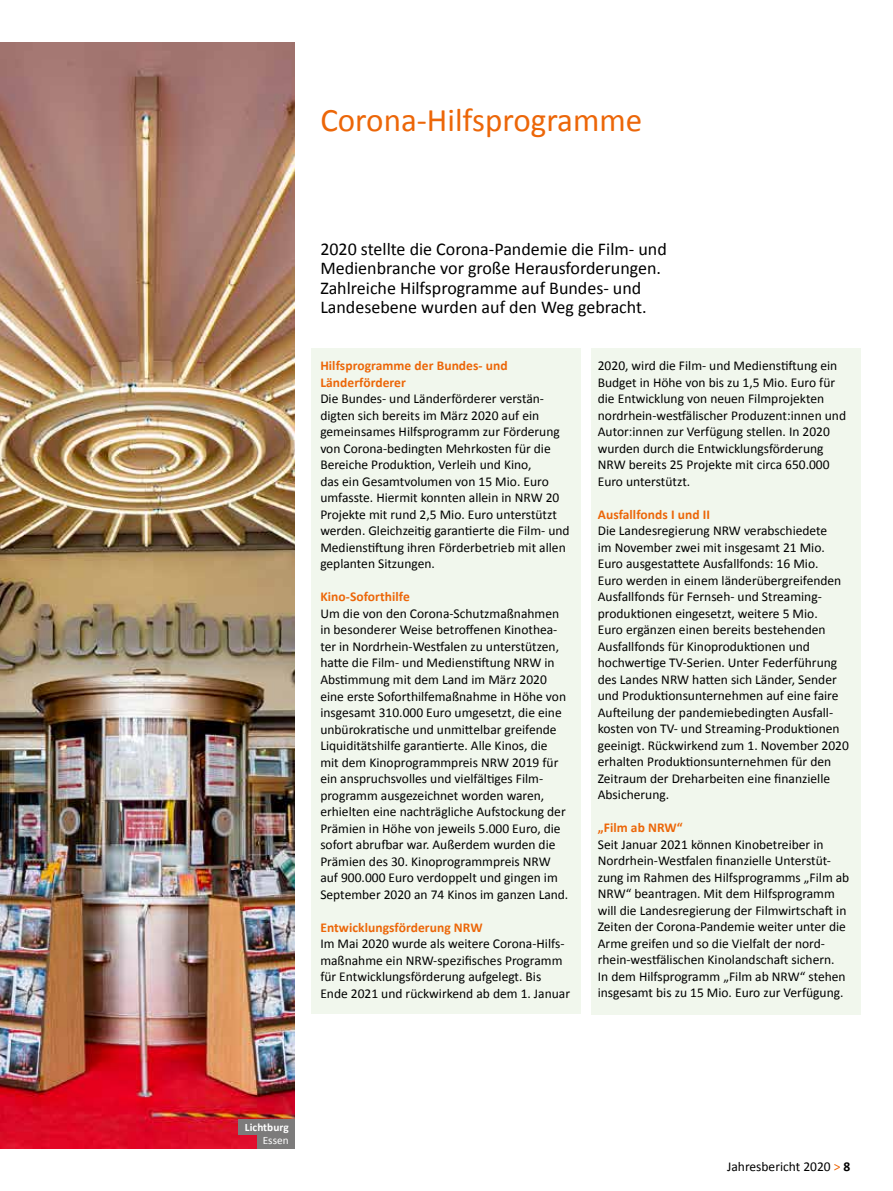
<style>
.page{position:relative;width:893px;height:1191px;background:#fff}
.page>*{position:absolute;margin:0;border:0;box-sizing:border-box;transform-origin:0 0}
.t1{font:33px "Calibri";color:#ec6608}
.t2{font:18px/19.5px "Calibri";color:#000}
.t3{font:13.5px/16.5px "Calibri";color:#000}
.t4{font:700 13.5px/16.5px "Calibri";letter-spacing:.005em;color:#ec6608}
.t5{font:700 11.25px "Calibri";letter-spacing:.005em;color:#fff}
.t6{font:11.25px "Calibri";letter-spacing:.005em;color:#fff}
.s1{color:#ec6608}
.s2{font-weight:700}
</style>
<div class="page">
<div style="left:311px;top:348px;width:270px;height:665px;background:#f1f7ed"></div>
<div style="left:591px;top:348px;width:270px;height:666px;background:#f1f7ed"></div>
<img style="left:0;top:43px;width:295px;height:1105px">
<div style="left:238px;top:1119px;width:57px;height:15px;background:#7c7b7b"></div>
<div style="left:257px;top:1132px;width:38px;height:16px;background:#7c7b7b"></div>
<h1 class="t1" style="left:320px;top:99px;width:323px">Corona-Hilfsprogramme</h1>
<h2 class="t2" style="left:320px;top:239px;width:348px">2020 stellte die Corona-Pandemie die Film- und Medienbranche vor große Herausforderungen.<br>Zahlreiche Hilfsprogramme auf Bundes- und Landesebene wurden auf den Weg gebracht.</h2>
<p class="t4" style="left:320px;top:358px;width:189px">Hilfsprogramme der Bundes- und<br>Länderförderer</p>
<p class="t3" style="left:320px;top:391px;width:251px">Die Bundes- und Länderförderer verstän&shy;digten sich bereits im März 2020 auf ein gemeinsames Hilfsprogramm zur Förderung von Corona-bedingten Mehrkosten für die Bereiche Produktion, Verleih und Kino,<br>das ein Gesamtvolumen von 15 Mio. Euro umfasste. Hiermit konnten allein in NRW 20<br>Projekte mit rund 2,5 Mio. Euro unterstützt werden. Gleichzeitig garantierte die Film- und Medienstiftung ihren Förderbetrieb mit allen geplanten Sitzungen.</p>
<p class="t4" style="left:320px;top:589px;width:91px">Kino-Soforthilfe</p>
<p class="t3" style="left:320px;top:605px;width:250px">Um die von den Corona-Schutzmaßnahmen in besonderer Weise betroffenen Kinothea&shy;ter in Nordrhein-Westfalen zu unterstützen, hatte die Film- und Medienstiftung NRW in Abstimmung mit dem Land im März 2020 eine erste Soforthilfemaßnahme in Höhe von insgesamt 310.000 Euro umgesetzt, die eine unbürokratische und unmittelbar greifende Liquiditätshilfe garantierte. Alle Kinos, die mit dem Kinoprogrammpreis NRW 2019 für ein anspruchsvolles und vielfältiges Film&shy;programm ausgezeichnet worden waren, erhielten eine nachträgliche Aufstockung der Prämien in Höhe von jeweils 5.000 Euro, die sofort abrufbar war. Außerdem wurden die Prämien des 30. Kinoprogrammpreis NRW auf 900.000 Euro verdoppelt und gingen im September 2020 an 74 Kinos im ganzen Land.</p>
<p class="t4" style="left:320px;top:918px;width:164px">Entwicklungsförderung NRW</p>
<p class="t3" style="left:320px;top:935px;width:251px">Im Mai 2020 wurde als weitere Corona-Hilfs&shy;maßnahme ein NRW-spezifisches Programm für Entwicklungsförderung aufgelegt. Bis Ende 2021 und rückwirkend ab dem 1. Januar</p>
<p class="t3" style="left:598px;top:358px;width:250px">2020, wird die Film- und Medienstiftung ein Budget in Höhe von bis zu 1,5 Mio. Euro für die Entwicklung von neuen Filmprojekten nordrhein-westfälischer Produzent:innen und Autor:innen zur Verfügung stellen. In 2020 wurden durch die Entwicklungsförderung NRW bereits 25 Projekte mit circa 650.000<br>Euro unterstützt.</p>
<p class="t4" style="left:598px;top:506px;width:114px">Ausfallfonds I und II</p>
<p class="t3" style="left:598px;top:522px;width:253px">Die Landesregierung NRW verabschiedete<br>im November zwei mit insgesamt 21 Mio.<br>Euro ausgestattete Ausfallfonds: 16 Mio.<br>Euro werden in einem länderübergreifenden Ausfallfonds für Fernseh- und Streaming&shy;produktionen eingesetzt, weitere 5 Mio.<br>Euro ergänzen einen bereits bestehenden Ausfallfonds für Kinoproduktionen und hochwertige TV-Serien. Unter Federführung des Landes NRW hatten sich Länder, Sender und Produktionsunternehmen auf eine faire Aufteilung der pandemiebedingten Ausfall&shy;kosten von TV- und Streaming-Produktionen geeinigt. Rückwirkend zum 1. November 2020 erhalten Produktionsunternehmen für den Zeitraum der Dreharbeiten eine finanzielle Absicherung.</p>
<p class="t4" style="left:598px;top:819px;width:87px">„Film ab NRW“</p>
<p class="t3" style="left:598px;top:836px;width:253px">Seit Januar 2021 können Kinobetreiber in Nordrhein-Westfalen finanzielle Unterstüt&shy;zung im Rahmen des Hilfsprogramms „Film ab NRW“ beantragen. Mit dem Hilfsprogramm will die Landesregierung der Filmwirtschaft in Zeiten der Corona-Pandemie weiter unter die Arme greifen und so die Vielfalt der nord&shy;rhein-westfälischen Kinolandschaft sichern.<br>In dem Hilfsprogramm „Film ab NRW“ stehen insgesamt bis zu 15 Mio. Euro zur Verfügung.</p>
<p class="t5" style="left:245px;top:1119px;width:45px">Lichtburg</p>
<p class="t6" style="left:263px;top:1133px;width:28px">Essen</p>
<p class="t3" style="left:727px;top:1158px;width:125px">Jahresbericht 2020 <span class="s1">&gt;</span> <span class="s2">8</span></p>
</div>
